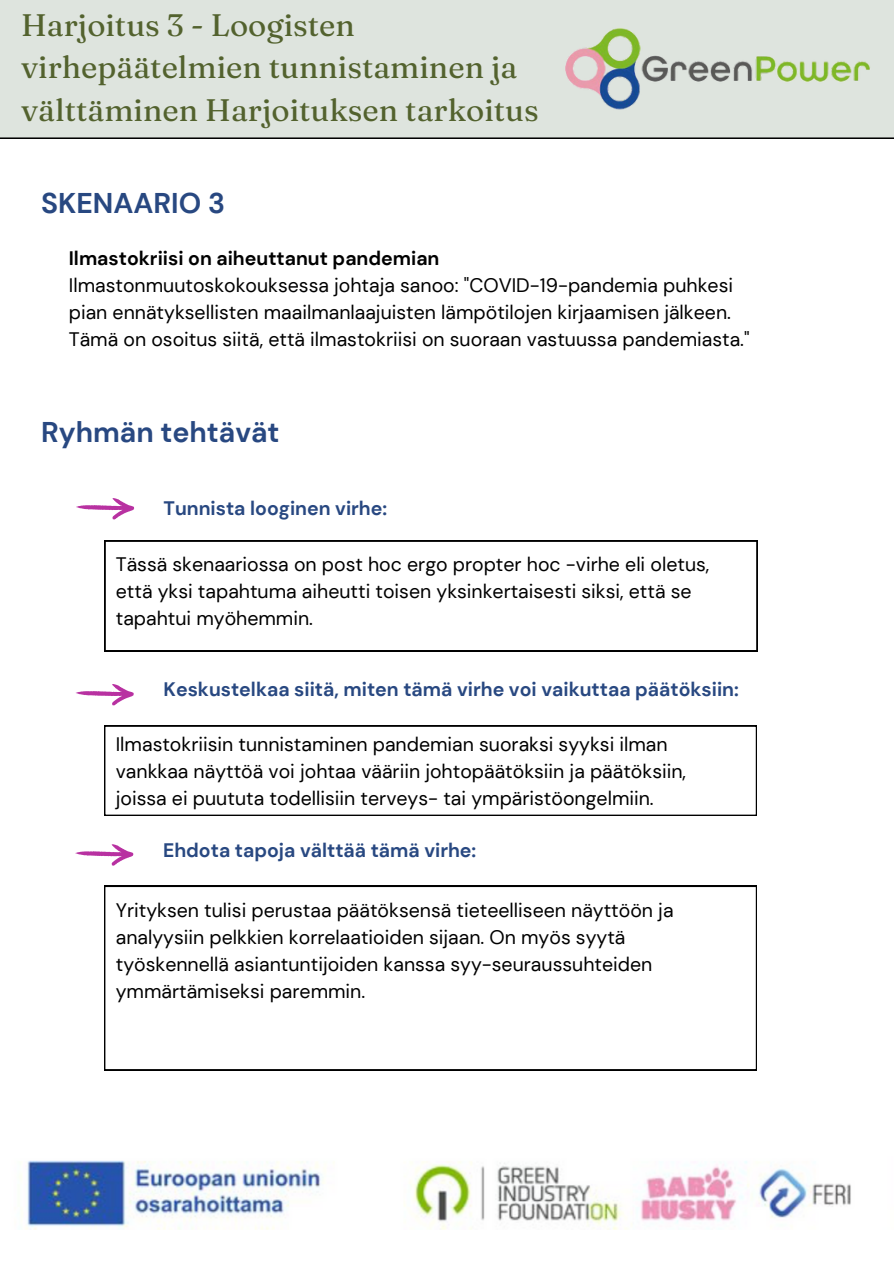
<style>
.page{position:relative;width:894px;height:1264px;background:#fff}
.page>*{position:absolute;margin:0;border:0;box-sizing:border-box;transform-origin:0 0}
.t1{font:31.05px/42.8px "Fraunces 9 pt";color:#53622e}
.t2{font:700 28.5px "DM Sans";color:#284881}
.t3{font:19.5px/27px "DM Sans";color:#000}
.t4{font:700 19.5px "DM Sans";color:#284881}
.t5{font:700 19.5px "DM Sans";color:#000}
</style>
<div class="page">
<div style="left:0;top:0;width:893px;height:138px;background:#dee4de"></div>
<img style="left:542px;top:19px;width:351px;height:98px">
<img style="left:20px;top:1160px;width:831px;height:69px">
<svg style="left:76px;top:498px;width:58px;height:21px"></svg>
<svg style="left:75px;top:684px;width:59px;height:21px"></svg>
<svg style="left:75px;top:844px;width:58px;height:21px"></svg>
<svg style="left:105px;top:541px;width:652px;height:110px"></svg>
<svg style="left:104px;top:725px;width:652px;height:90px"></svg>
<svg style="left:104px;top:885px;width:652px;height:185px"></svg>
<h3 class="t1" style="left:21px;top:3px;width:519px">Harjoitus 3 - Loogisten virhepäätelmien tunnistaminen ja välttäminen Harjoituksen tarkoitus</h3>
<p class="t2" style="left:41px;top:185px;width:185px">SKENAARIO 3</p>
<h1 class="t5" style="left:69px;top:245px;width:372px">Ilmastokriisi on aiheuttanut pandemian</h1>
<p class="t3" style="left:69px;top:271px;width:682px">Ilmastonmuutoskokouksessa johtaja sanoo: "COVID-19-pandemia puhkesi pian ennätyksellisten maailmanlaajuisten lämpötilojen kirjaamisen jälkeen.<br>Tämä on osoitus siitä, että ilmastokriisi on suoraan vastuussa pandemiasta."</p>
<p class="t2" style="left:41px;top:414px;width:240px">Ryhmän tehtävät</p>
<h2 class="t4" style="left:163px;top:496px;width:225px">Tunnista looginen virhe:</h2>
<p class="t3" style="left:116px;top:551px;width:595px">Tässä skenaariossa on post hoc ergo propter hoc -virhe eli oletus, että yksi tapahtuma aiheutti toisen yksinkertaisesti siksi, että se tapahtui myöhemmin.</p>
<p class="t4" style="left:163px;top:677px;width:576px">Keskustelkaa siitä, miten tämä virhe voi vaikuttaa päätöksiin:</p>
<p class="t3" style="left:116px;top:730px;width:571px">Ilmastokriisin tunnistaminen pandemian suoraksi syyksi ilman vankkaa näyttöä voi johtaa vääriin johtopäätöksiin ja päätöksiin, joissa ei puututa todellisiin terveys- tai ympäristöongelmiin.</p>
<h4 class="t4" style="left:163px;top:837px;width:314px">Ehdota tapoja välttää tämä virhe:</h4>
<h4 class="t3" style="left:116px;top:896px;width:559px">Yrityksen tulisi perustaa päätöksensä tieteelliseen näyttöön ja analyysiin pelkkien korrelaatioiden sijaan. On myös syytä työskennellä asiantuntijoiden kanssa syy-seuraussuhteiden ymmärtämiseksi paremmin.</h4>
</div>
